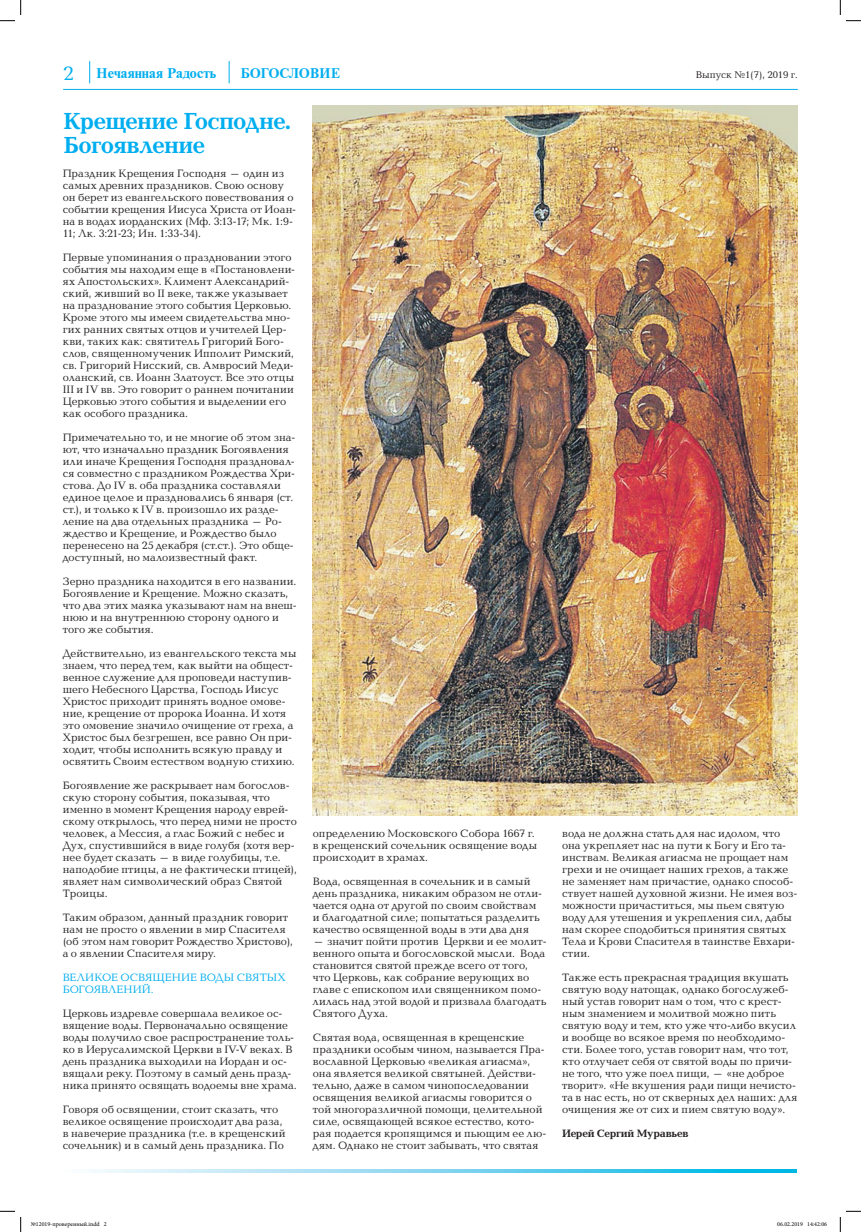
<style>
.page{position:relative;width:861px;height:1232px;background:#fff}
.page>*{position:absolute;margin:0;border:0;box-sizing:border-box;transform-origin:0 0}
.t1{font:700 24px/24px "Baltica C";letter-spacing:-.03em;color:#00aeef}
.t2{font:700 14px "Newton CTT";color:#00aeef}
.t3{font:11px/12px "Baltica C";letter-spacing:.01em;color:#231f20}
.t4{font:11px "Baltica C";letter-spacing:.12em;color:#00aeef}
.t5{font:700 11px "Baltica C";letter-spacing:-.02em;color:#231f20}
.t6{font:10px "Baltica C";color:#231f20}
.t7{font:6px "Minion Pro";color:#000}
.s1{font-family:"Baltica C";font-weight:400;font-size:20px}
</style>
<div class="page">
<hr style="left:63px;top:89px;width:734px;height:1px;background:#00aeef">
<svg style="left:89px;top:61px;width:1px;height:22px"></svg>
<svg style="left:229px;top:61px;width:1px;height:22px"></svg>
<img style="left:313px;top:106px;width:484px;height:710px">
<svg style="left:90px;top:1169px;width:706px;height:3px;background:#7bd5ef"></svg>
<svg style="left:0;top:0;width:21px;height:21px"></svg>
<svg style="left:0;top:1211px;width:21px;height:21px"></svg>
<svg style="left:839px;top:0;width:22px;height:21px"></svg>
<svg style="left:839px;top:1211px;width:22px;height:21px"></svg>
<p class="t2" style="left:63px;top:66px;width:154px"><span class="s1">2</span> Нечаянная Радость</p>
<p class="t2" style="left:240px;top:66px;width:101px">БОГОСЛОВИЕ</p>
<p class="t6" style="left:695px;top:69px;width:103px">Выпуск №1(7), 2019 г.</p>
<h1 class="t1" style="left:63px;top:110px;width:229px">Крещение Господне.<br>Богоявление</h1>
<p class="t3" style="left:63px;top:168px;width:235px">Праздник Крещения Господня – один из самых древних праздников. Свою основу он берет из евангельского повествования о событии крещения Иисуса Христа от Иоан&shy;на в водах иорданских (Мф. 3:13-17; Мк. 1:9- 11; Лк. 3:21-23; Ин. 1:33-34).</p>
<p class="t3" style="left:63px;top:252px;width:234px">Первые упоминания о праздновании этого события мы находим еще в «Постановлени&shy;ях Апостольских». Климент Александрий&shy;ский, живший во II веке, также указывает на празднование этого события Церковью.<br>Кроме этого мы имеем свидетельства мно&shy;гих ранних святых отцов и учителей Цер&shy;кви, таких как: святитель Григорий Бого&shy;слов, священномученик Ипполит Римский, св. Григорий Нисский, св. Амвросий Меди&shy;оланский, св. Иоанн Златоуст. Все это отцы III и IV вв. Это говорит о раннем почитании Церковью этого события и выделении его как особого праздника.</p>
<p class="t3" style="left:63px;top:432px;width:234px">Примечательно то, и не многие об этом зна&shy;ют, что изначально праздник Богоявления или иначе Крещения Господня праздновал&shy;ся совместно с праздником Рождества Хри&shy;стова. До IV в. оба праздника составляли единое целое и праздновались 6 января (ст. ст.), и только к IV в. произошло их разде&shy;ление на два отдельных праздника – Ро&shy;ждество и Крещение, и Рождество было перенесено на 25 декабря (ст.ст.). Это обще&shy;доступный, но малоизвестный факт.</p>
<p class="t3" style="left:63px;top:576px;width:235px">Зерно праздника находится в его названии.<br>Богоявление и Крещение. Можно сказать, что два этих маяка указывают нам на внеш&shy;нюю и на внутреннюю сторону одного и того же события.</p>
<p class="t3" style="left:63px;top:648px;width:235px">Действительно, из евангельского текста мы знаем, что перед тем, как выйти на общест&shy;венное служение для проповеди наступив&shy;шего Небесного Царства, Господь Иисус Христос приходит принять водное омове&shy;ние, крещение от пророка Иоанна. И хотя это омовение значило очищение от греха, а Христос был безгрешен, все равно Он при&shy;ходит, чтобы исполнить всякую правду и освятить Своим естеством водную стихию.</p>
<p class="t3" style="left:63px;top:780px;width:236px">Богоявление же раскрывает нам богослов&shy;скую сторону события, показывая, что именно в момент Крещения народу еврей&shy;скому открылось, что перед ними не просто человек, а Мессия, а глас Божий с небес и Дух, спустившийся в виде голубя (хотя вер&shy;нее будет сказать – в виде голубицы, т.е. наподобие птицы, а не фактически птицей), являет нам символический образ Святой Троицы.</p>
<p class="t3" style="left:63px;top:912px;width:232px">Таким образом, данный праздник говорит нам не просто о явлении в мир Спасителя (об этом нам говорит Рождество Христово), а о явлении Спасителя миру.</p>
<p class="t4" style="left:63px;top:971px;width:24px">Велико</p>
<p class="t4" style="left:111px;top:971px;width:19px">е осв</p>
<p class="t4" style="left:145px;top:971px;width:64px">ящение вод</p>
<p class="t4" style="left:224px;top:971px;width:61px">ы Святых</p>
<p class="t4" style="left:63px;top:983px;width:16px">Бого</p>
<p class="t4" style="left:94px;top:983px;width:62px">явлений.</p>
<p class="t3" style="left:63px;top:1008px;width:235px">Церковь издревле совершала великое ос&shy;вящение воды. Первоначально освящение воды получило свое распространение толь&shy;ко в Иерусалимской Церкви в IV-V веках. В день праздника выходили на Иордан и ос&shy;вящали реку. Поэтому в самый день празд&shy;ника принято освящать водоемы вне храма.</p>
<p class="t3" style="left:63px;top:1104px;width:224px">Говоря об освящении, стоит сказать, что великое освящение происходит два раза, в навечерие праздника (т.е. в крещенский сочельник) и в самый день праздника. По</p>
<p class="t3" style="left:313px;top:828px;width:226px">определению Московского Собора 1667 г. в крещенский сочельник освящение воды происходит в храмах.</p>
<p class="t3" style="left:313px;top:876px;width:231px">Вода, освященная в сочельник и в самый день праздника, никаким образом не отли&shy;чается одна от другой по своим свойствам и благодатной силе; попытаться разделить качество освященной воды в эти два дня</p>
<p class="t3" style="left:313px;top:936px;width:235px">– значит пойти против Церкви и ее молит&shy;венного опыта и богословской мысли. Вода становится святой прежде всего от того, что Церковь, как собрание верующих во главе с епископом или священником помо&shy;лилась над этой водой и призвала благодать Святого Духа.</p>
<p class="t3" style="left:313px;top:1032px;width:235px">Святая вода, освященная в крещенские праздники особым чином, называется Пра&shy;вославной Церковью «великая агиасма», она является великой святыней. Действи&shy;тельно, даже в самом чинопоследовании освящения великой агиасмы говорится о той многоразличной помощи, целительной силе, освящающей всякое естество, кото&shy;рая подается кропящимся и пьющим ее лю&shy;дям. Однако не стоит забывать, что святая</p>
<p class="t3" style="left:562px;top:828px;width:237px">вода не должна стать для нас идолом, что она укрепляет нас на пути к Богу и Его та&shy;инствам. Великая агиасма не прощает нам грехи и не очищает наших грехов, а также не заменяет нам причастие, однако способ&shy;ствует нашей духовной жизни. Не имея воз&shy;можности причаститься, мы пьем святую воду для утешения и укрепления сил, дабы нам скорее сподобиться принятия святых Тела и Крови Спасителя в таинстве Евхари&shy;стии.</p>
<p class="t3" style="left:562px;top:972px;width:237px">Также есть прекрасная традиция вкушать святую воду натощак, однако богослужеб&shy;ный устав говорит нам о том, что с крест&shy;ным знамением и молитвой можно пить святую воду и тем, кто уже что-либо вкусил и вообще во всякое время по необходимо&shy;сти. Более того, устав говорит нам, что тот, кто отлучает себя от святой воды по причи&shy;не того, что уже поел пищи, – «не доброе творит». «Не вкушения ради пищи нечисто&shy;та в нас есть, но от скверных дел наших: для очищения же от сих и пием святую воду».</p>
<p class="t5" style="left:562px;top:1127px;width:128px">Иерей Сергий Муравьев</p>
<p class="t7" style="left:31px;top:1220px;width:78px">№12019-проверенный.indd 2</p>
<p class="t7" style="left:777px;top:1220px;width:51px">06.02.2019 14:42:06</p>
</div>
